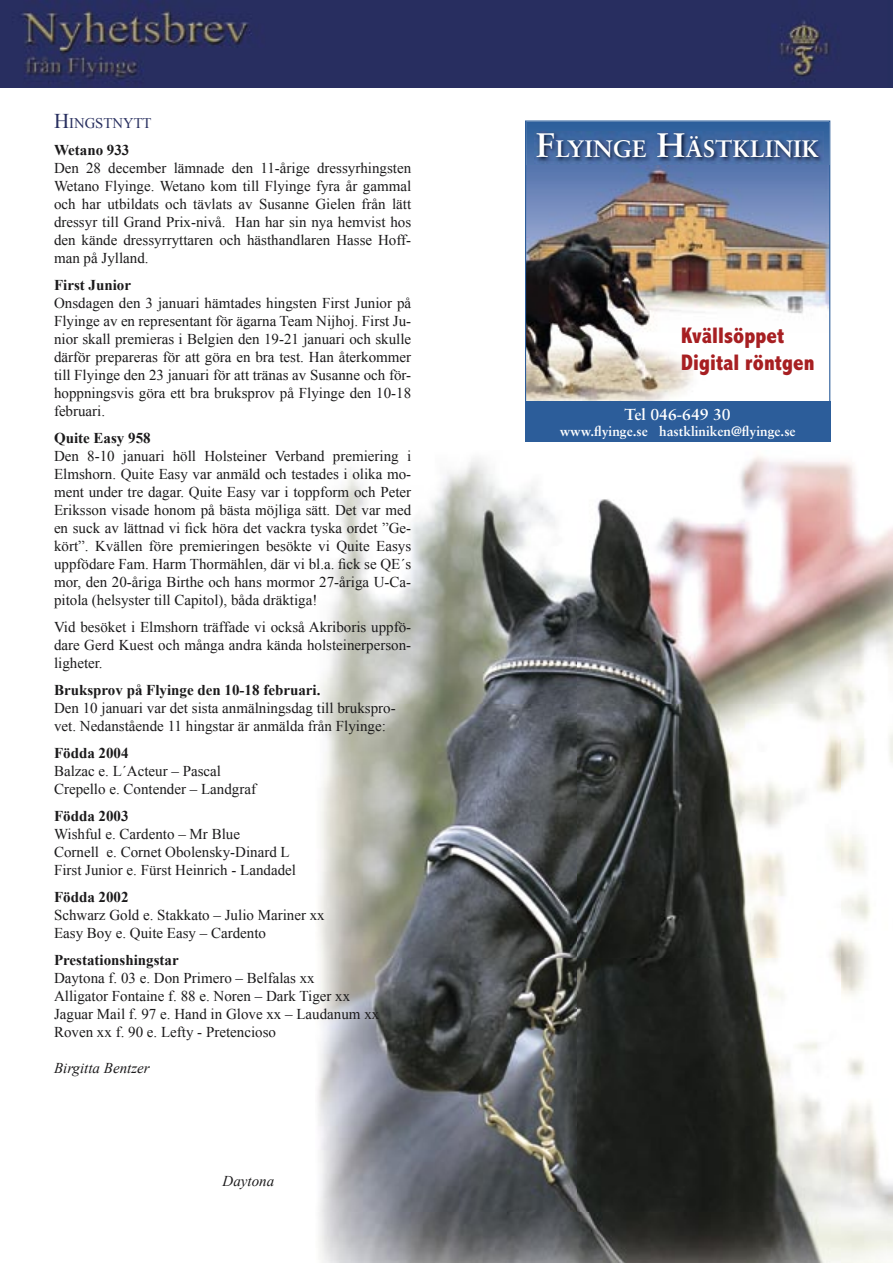
<style>
.page{position:relative;width:893px;height:1263px;background:#fff}
.page>*{position:absolute;margin:0;border:0;box-sizing:border-box;transform-origin:0 0}
.t1{font:700 23.85px "Sabon";letter-spacing:.015em;color:#fff}
.t2{font:800 condensed 22.65px/27.2px "Abadi";color:#a71f22}
.t3{font:700 15.9px "Sabon";color:#fff}
.t4{font:15px/18px "Times New Roman";color:#1b1a1b}
.t5{font:700 15px "Times New Roman";color:#1b1a1b}
.t6{font:italic 15px "Times New Roman";color:#1b1a1b}
.t7{font:14.7px "Times New Roman";color:#282f5f}
.t8{font:700 13.65px "Sabon";color:#fff}
.s1{font-size:21px}
.s2{font-size:34.05px}
</style>
<div class="page">
<img style="left:317px;top:456px;width:576px;height:807px">
<img style="left:0;top:0;width:893px;height:87px">
<img style="left:525px;top:120px;width:305px;height:281px">
<div style="left:525px;top:401px;width:305px;height:41px;background:#2c5d9a"></div>
<img style="left:535px;top:131px;width:288px;height:32px">
<p class="t7" style="left:54px;top:113px;width:99px"><span class="s1">H</span>INGSTNYTT</p>
<p class="t5" style="left:54px;top:140px;width:77px">Wetano 933</p>
<p class="t4" style="left:54px;top:159px;width:359px;text-align:justify">Den 28 december lämnade den 11-årige dressyrhingsten Wetano Flyinge. Wetano kom till Flyinge fyra år gammal och har utbildats och tävlats av Susanne Gielen från lätt dressyr till Grand Prix-nivå. Han har sin nya hemvist hos den kände dressyrryttaren och hästhandlaren Hasse Hoff&shy;man på Jylland.</p>
<p class="t5" style="left:54px;top:275px;width:79px">First Junior</p>
<p class="t4" style="left:54px;top:294px;width:359px;text-align:justify">Onsdagen den 3 januari hämtades hingsten First Junior på Flyinge av en representant för ägarna Team Nijhoj. First Ju&shy;nior skall premieras i Belgien den 19-21 januari och skulle därför prepareras för att göra en bra test. Han återkommer till Flyinge den 23 januari för att tränas av Susanne och för&shy;hoppningsvis göra ett bra bruksprov på Flyinge den 10-18 februari.</p>
<p class="t5" style="left:54px;top:428px;width:98px">Quite Easy 958</p>
<p class="t4" style="left:54px;top:447px;width:359px;text-align:justify">Den 8-10 januari höll Holsteiner Verband premiering i Elmshorn. Quite Easy var anmäld och testades i olika mo&shy;ment under tre dagar. Quite Easy var i toppform och Peter Eriksson visade honom på bästa möjliga sätt. Det var med en suck av lättnad vi fick höra det vackra tyska ordet ”Ge&shy;kört”. Kvällen före premieringen besökte vi Quite Easys uppfödare Fam. Harm Thormählen, där vi bl.a. fick se QE´s mor, den 20-åriga Birthe och hans mormor 27-åriga U-Ca&shy;pitola (helsyster till Capitol), båda dräktiga!</p>
<p class="t4" style="left:54px;top:618px;width:359px;text-align:justify">Vid besöket i Elmshorn träffade vi också Akriboris uppfö&shy;dare Gerd Kuest och många andra kända holsteinerperson&shy;ligheter.</p>
<p class="t5" style="left:54px;top:680px;width:268px">Bruksprov på Flyinge den 10-18 februari.</p>
<p class="t4" style="left:54px;top:699px;width:343px">Den 10 januari var det sista anmälningsdag till brukspro&shy;vet. Nedanstående 11 hingstar är anmälda från Flyinge:</p>
<p class="t5" style="left:54px;top:743px;width:76px">Födda 2004</p>
<p class="t4" style="left:54px;top:762px;width:204px">Balzac e. L´Acteur – Pascal<br>Crepello e. Contender – Landgraf</p>
<p class="t5" style="left:54px;top:806px;width:76px">Födda 2003</p>
<p class="t4" style="left:54px;top:825px;width:244px">Wishful e. Cardento – Mr Blue<br>Cornell e. Cornet Obolensky-Dinard L<br>First Junior e. Fürst Heinrich - Landadel</p>
<p class="t5" style="left:54px;top:887px;width:76px">Födda 2002</p>
<p class="t4" style="left:54px;top:906px;width:272px">Schwarz Gold e. Stakkato – Julio Mariner xx<br>Easy Boy e. Quite Easy – Cardento</p>
<p class="t5" style="left:54px;top:950px;width:126px">Prestationshingstar</p>
<p class="t4" style="left:54px;top:969px;width:327px">Daytona f. 03 e. Don Primero – Belfalas xx<br>Alligator Fontaine f. 88 e. Noren – Dark Tiger xx Jaguar Mail f. 97 e. Hand in Glove xx – Laudanum xx Roven xx f. 90 e. Lefty - Pretencioso</p>
<p class="t6" style="left:54px;top:1058px;width:97px">Birgitta Bentzer</p>
<p class="t6" style="left:223px;top:1171px;width:53px">Daytona</p>
<h1 class="t1" style="left:536px;top:134px;width:284px"><span class="s2">F</span>LYINGE <span class="s2">H</span>ÄSTKLINIK</h1>
<h2 class="t2" style="left:681px;top:322px;width:135px">Kvällsöppet<br>Digital röntgen</h2>
<p class="t3" style="left:625px;top:404px;width:108px">Tel 046-649 30</p>
<p class="t8" style="left:560px;top:423px;width:237px">www.flyinge.se hastkliniken@flyinge.se</p>
</div>
